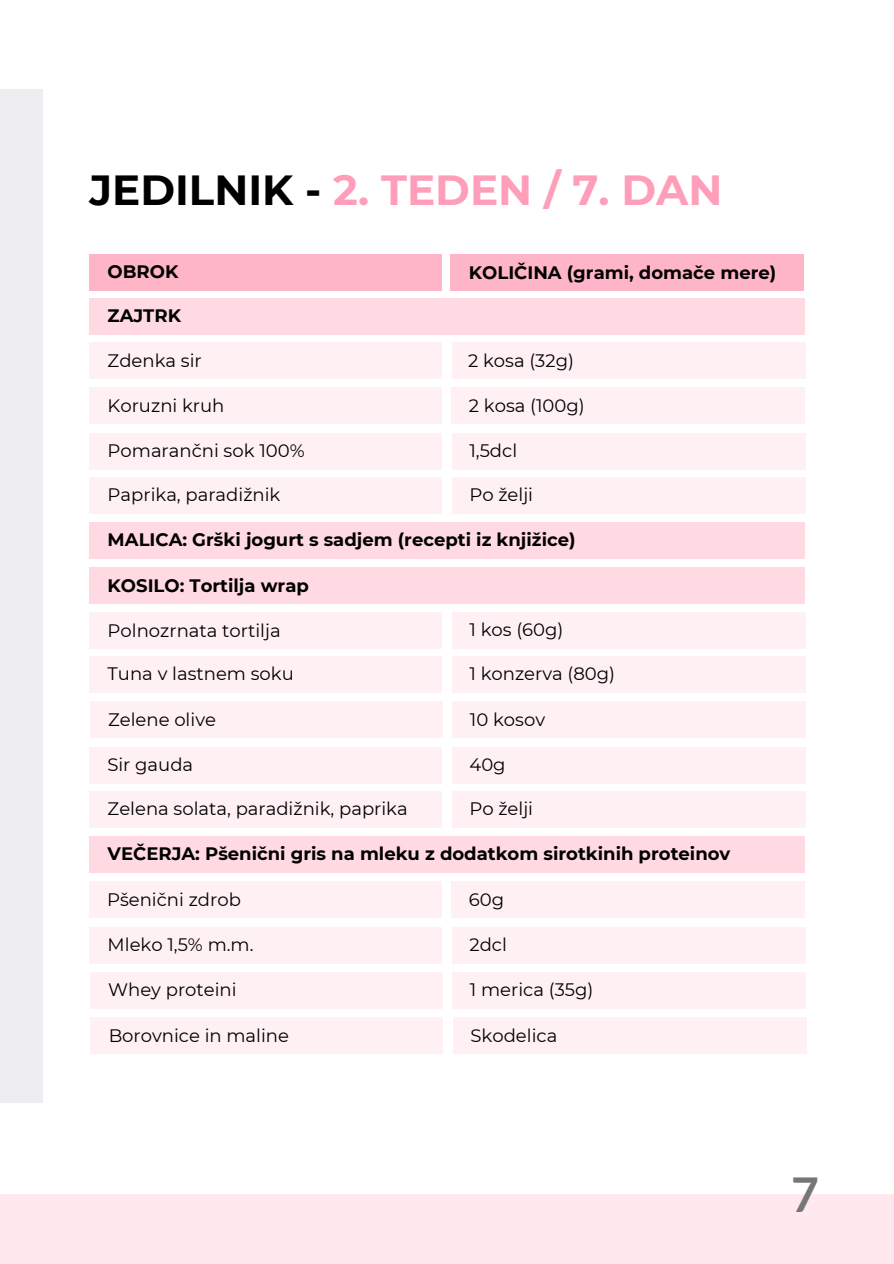
<style>
.page{position:relative;width:894px;height:1264px;background:#fff}
.page>*{position:absolute;margin:0;border:0;box-sizing:border-box;transform-origin:0 0}
.t1{font:700 48px "Lato";color:#767676}
.t2{font:700 42px "Montserrat";color:#ff9eb8}
.t3{font:18px "Montserrat";color:#000}
.t4{font:700 18px "Montserrat";color:#000}
.s1{color:#000}
</style>
<div class="page">
<div style="left:0;top:1193px;width:893px;height:70px;background:#ffe9ef"></div>
<div style="left:0;top:89px;width:43px;height:1014px;background:#eeeef0"></div>
<div style="left:89px;top:254px;width:353px;height:36px;background:#ffb5c8"></div>
<div style="left:450px;top:254px;width:354px;height:36px;background:#ffb5c8"></div>
<div style="left:89px;top:299px;width:715px;height:36px;background:#ffdae3"></div>
<div style="left:89px;top:343px;width:353px;height:36px;background:#fff0f4"></div>
<div style="left:451px;top:343px;width:354px;height:36px;background:#fff0f4"></div>
<div style="left:89px;top:388px;width:353px;height:36px;background:#fff0f4"></div>
<div style="left:451px;top:388px;width:353px;height:36px;background:#fff0f4"></div>
<div style="left:89px;top:791px;width:353px;height:36px;background:#fff0f4"></div>
<div style="left:451px;top:791px;width:354px;height:36px;background:#fff0f4"></div>
<div style="left:89px;top:522px;width:715px;height:36px;background:#ffdae3"></div>
<div style="left:89px;top:568px;width:715px;height:36px;background:#ffdae3"></div>
<div style="left:89px;top:612px;width:353px;height:36px;background:#fff0f4"></div>
<div style="left:451px;top:612px;width:354px;height:36px;background:#fff0f4"></div>
<div style="left:89px;top:836px;width:715px;height:36px;background:#ffdae3"></div>
<div style="left:89px;top:656px;width:353px;height:36px;background:#fff0f4"></div>
<div style="left:451px;top:656px;width:354px;height:36px;background:#fff0f4"></div>
<div style="left:89px;top:747px;width:353px;height:36px;background:#fff0f4"></div>
<div style="left:451px;top:747px;width:354px;height:36px;background:#fff0f4"></div>
<div style="left:89px;top:433px;width:353px;height:36px;background:#fff0f4"></div>
<div style="left:451px;top:433px;width:354px;height:36px;background:#fff0f4"></div>
<div style="left:89px;top:477px;width:353px;height:36px;background:#fff0f4"></div>
<div style="left:451px;top:477px;width:354px;height:36px;background:#fff0f4"></div>
<div style="left:90px;top:701px;width:352px;height:36px;background:#fff0f4"></div>
<div style="left:452px;top:701px;width:353px;height:36px;background:#fff0f4"></div>
<div style="left:89px;top:882px;width:352px;height:36px;background:#fff0f4"></div>
<div style="left:451px;top:882px;width:353px;height:36px;background:#fff0f4"></div>
<div style="left:89px;top:927px;width:353px;height:36px;background:#fff0f4"></div>
<div style="left:451px;top:927px;width:354px;height:36px;background:#fff0f4"></div>
<div style="left:90px;top:972px;width:352px;height:36px;background:#fff0f4"></div>
<div style="left:452px;top:972px;width:353px;height:36px;background:#fff0f4"></div>
<div style="left:90px;top:1017px;width:353px;height:36px;background:#fff0f4"></div>
<div style="left:452px;top:1017px;width:354px;height:36px;background:#fff0f4"></div>
<p class="t2" style="left:89px;top:164px;width:634px"><span class="s1">JEDILNIK -</span> 2. TEDEN / 7. DAN</p>
<p class="t4" style="left:108px;top:260px;width:72px">OBROK</p>
<p class="t4" style="left:469px;top:262px;width:309px">KOLIČINA (grami, domače mere)</p>
<p class="t4" style="left:108px;top:305px;width:75px">ZAJTRK</p>
<p class="t3" style="left:108px;top:349px;width:96px">Zdenka sir</p>
<p class="t3" style="left:108px;top:394px;width:118px">Koruzni kruh</p>
<p class="t3" style="left:468px;top:349px;width:107px">2 kosa (32g)</p>
<p class="t3" style="left:469px;top:394px;width:117px">2 kosa (100g)</p>
<p class="t3" style="left:108px;top:439px;width:198px">Pomarančni sok 100%</p>
<p class="t3" style="left:469px;top:439px;width:49px">1,5dcl</p>
<p class="t3" style="left:108px;top:483px;width:174px">Paprika, paradižnik</p>
<p class="t3" style="left:469px;top:483px;width:65px">Po želji</p>
<p class="t4" style="left:108px;top:529px;width:469px">MALICA: Grški jogurt s sadjem (recepti iz knjižice)</p>
<p class="t4" style="left:108px;top:574px;width:203px">KOSILO: Tortilja wrap</p>
<p class="t3" style="left:108px;top:619px;width:174px">Polnozrnata tortilja</p>
<p class="t3" style="left:108px;top:662px;width:188px">Tuna v lastnem soku</p>
<p class="t3" style="left:469px;top:618px;width:95px">1 kos (60g)</p>
<p class="t3" style="left:469px;top:662px;width:147px">1 konzerva (80g)</p>
<p class="t3" style="left:108px;top:708px;width:109px">Zelene olive</p>
<p class="t3" style="left:470px;top:708px;width:77px">10 kosov</p>
<p class="t3" style="left:107px;top:753px;width:87px">Sir gauda</p>
<p class="t3" style="left:469px;top:753px;width:38px">40g</p>
<p class="t3" style="left:108px;top:797px;width:301px">Zelena solata, paradižnik, paprika</p>
<p class="t3" style="left:469px;top:797px;width:65px">Po želji</p>
<p class="t4" style="left:108px;top:843px;width:624px">VEČERJA: Pšenični gris na mleku z dodatkom sirotkinih proteinov</p>
<p class="t3" style="left:107px;top:888px;width:135px">Pšenični zdrob</p>
<p class="t3" style="left:469px;top:888px;width:37px">60g</p>
<p class="t3" style="left:108px;top:933px;width:147px">Mleko 1,5% m.m.</p>
<p class="t3" style="left:469px;top:933px;width:39px">2dcl</p>
<p class="t3" style="left:108px;top:978px;width:130px">Whey proteini</p>
<p class="t3" style="left:470px;top:978px;width:125px">1 merica (35g)</p>
<p class="t3" style="left:109px;top:1024px;width:182px">Borovnice in maline</p>
<p class="t3" style="left:470px;top:1024px;width:88px">Skodelica</p>
<p class="t1" style="left:790px;top:1164px;width:29px">7</p>
</div>
